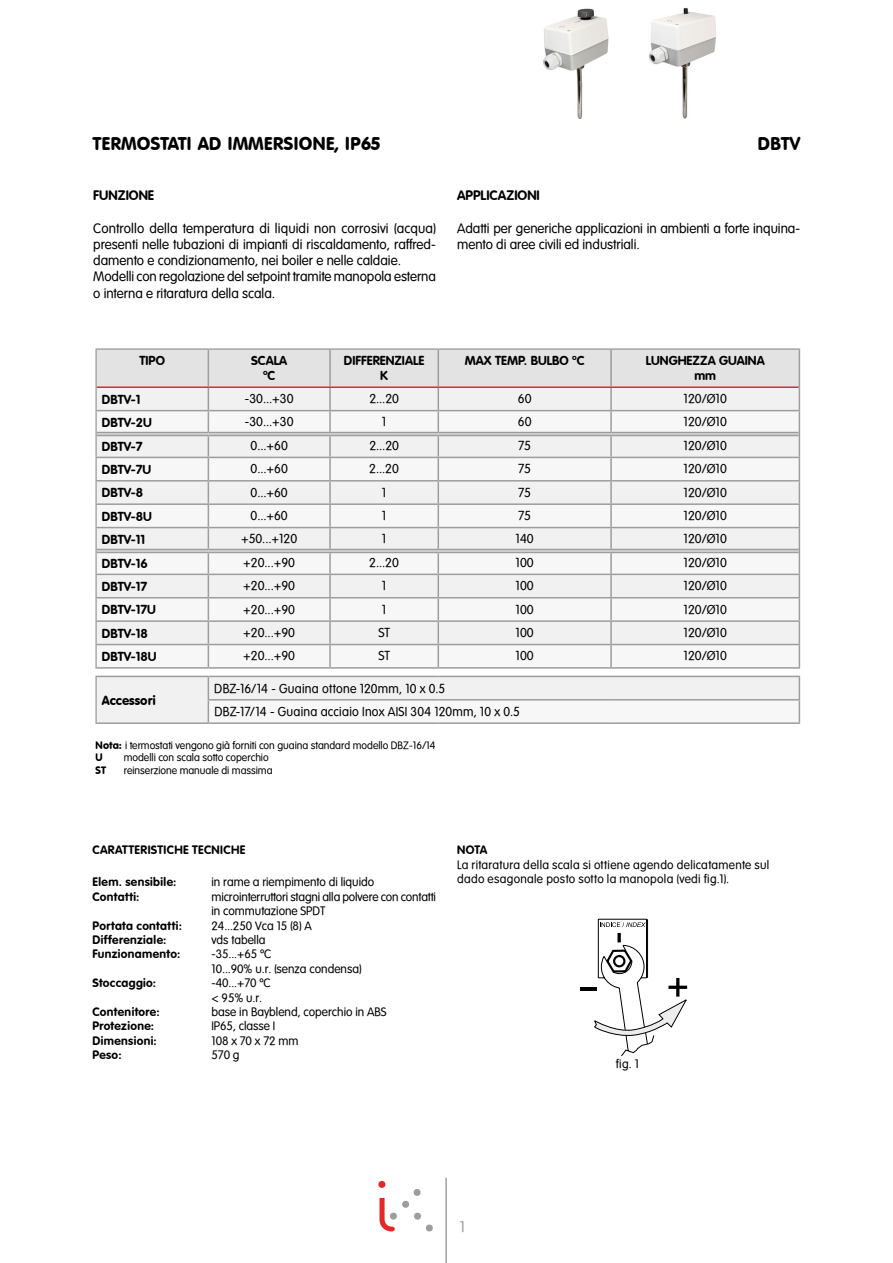
<style>
.page{position:relative;width:893px;height:1263px;background:#fff}
.page>*{position:absolute;margin:0;border:0;box-sizing:border-box;transform-origin:0 0}
.t1{font:18px "VAG Rounded BT";color:#000}
.t2{font:15px "VAG Rounded Lt Normal";color:#9d9d9c}
.t3{font:13.5px/16.2px "VAG Rounded Lt Normal";color:#000}
.t4{font:700 13.5px "VAG Rounded";color:#000}
.t5{font:12.75px "VAG Rounded Lt Normal";color:#000}
.t6{font:700 12.75px/15.3px "VAG Rounded";color:#000;text-align:center}
.t7{font:12.75px/23.4px "VAG Rounded Lt Normal";letter-spacing:.02em;color:#000}
.t8{font:12.75px "VAG Rounded Lt Normal";color:#000}
.t9{font:12.75px "VAG Rounded BT";color:#000}
.t10{font:12px/14.4px "VAG Rounded Lt Normal";color:#000}
.t11{font:700 12px "VAG Rounded";letter-spacing:.03em;color:#000}
.t12{font:12px/14.4px "VAG Rounded Lt Normal";letter-spacing:.025em;color:#000}
.t13{font:10.5px "VAG Rounded Lt Normal";color:#000}
.t14{font:10.5px "VAG Rounded BT";color:#000}
.s1{font-family:"VAG Rounded BT"}
</style>
<div class="page">
<hr style="left:445px;top:1178px;width:2px;height:85px;background:#9d9d9c">
<svg style="left:378px;top:1181px;width:55px;height:51px"></svg>
<hr style="left:580px;top:987px;width:17px;height:3px;background:#000">
<svg style="left:594px;top:919px;width:93px;height:137px"></svg>
<div style="left:97px;top:675px;width:702px;height:47px;background:#f1f1f1"></div>
<svg style="left:208px;top:677px;width:1px;height:45px"></svg>
<svg style="left:799px;top:677px;width:1px;height:45px"></svg>
<hr style="left:208px;top:699px;width:122px;height:1px;background:#9d9d9c">
<hr style="left:330px;top:699px;width:108px;height:1px;background:#9d9d9c">
<hr style="left:438px;top:699px;width:173px;height:1px;background:#9d9d9c">
<hr style="left:611px;top:699px;width:189px;height:1px;background:#9d9d9c">
<hr style="left:95px;top:722px;width:113px;height:2px;background:#9d9d9c">
<hr style="left:208px;top:722px;width:122px;height:2px;background:#9d9d9c">
<hr style="left:330px;top:722px;width:108px;height:2px;background:#9d9d9c">
<hr style="left:438px;top:722px;width:173px;height:2px;background:#9d9d9c">
<hr style="left:611px;top:722px;width:189px;height:2px;background:#9d9d9c">
<svg style="left:97px;top:350px;width:703px;height:317px"></svg>
<hr style="left:95px;top:667px;width:113px;height:2px;background:#9d9d9c">
<hr style="left:208px;top:667px;width:122px;height:2px;background:#9d9d9c">
<hr style="left:330px;top:667px;width:108px;height:2px;background:#9d9d9c">
<hr style="left:438px;top:667px;width:173px;height:2px;background:#9d9d9c">
<hr style="left:611px;top:667px;width:189px;height:2px;background:#9d9d9c">
<hr style="left:95px;top:676px;width:113px;height:1px;background:#9d9d9c">
<hr style="left:208px;top:676px;width:122px;height:1px;background:#9d9d9c">
<hr style="left:330px;top:676px;width:108px;height:1px;background:#9d9d9c">
<hr style="left:438px;top:676px;width:173px;height:1px;background:#9d9d9c">
<hr style="left:611px;top:676px;width:189px;height:1px;background:#9d9d9c">
<div style="left:94px;top:347px;width:718px;height:453px;border:2px solid #fff"></div>
<img style="left:543px;top:8px;width:66px;height:111px">
<img style="left:649px;top:7px;width:68px;height:112px">
<h1 class="t1" style="left:93px;top:132px;width:289px">TERMOSTATI AD IMMERSIONE, IP65</h1>
<h1 class="t1" style="left:758px;top:132px;width:44px">DBTV</h1>
<p class="t4" style="left:93px;top:188px;width:62px">FUNZIONE</p>
<p class="t3" style="left:93px;top:220px;width:344px">Controllo della temperatura di liquidi non corrosivi (acqua) presenti nelle tubazioni di impianti di riscaldamento, raffred&shy;damento e condizionamento, nei boiler e nelle caldaie.<br>Modelli con regolazione del setpoint tramite manopola esterna o interna e ritaratura della scala.</p>
<p class="t4" style="left:457px;top:188px;width:84px">APPLICAZIONI</p>
<p class="t3" style="left:457px;top:220px;width:345px">Adatti per generiche applicazioni in ambienti a forte inquina&shy;mento di aree civili ed industriali.</p>
<p class="t6" style="left:139px;top:352px;width:27px">TIPO</p>
<p class="t6" style="left:251px;top:352px;width:38px">SCALA ºC</p>
<p class="t6" style="left:344px;top:352px;width:82px">DIFFERENZIALE<br>K</p>
<p class="t6" style="left:465px;top:352px;width:121px">MAX TEMP. BULBO ºC</p>
<p class="t6" style="left:646px;top:352px;width:120px">LUNGHEZZA GUAINA mm</p>
<p class="t6" style="left:102px;top:392px;width:40px">DBTV-1</p>
<p class="t5" style="left:245px;top:392px;width:50px">-30...+30</p>
<p class="t5" style="left:369px;top:392px;width:31px">2...20</p>
<p class="t5" style="left:518px;top:392px;width:15px">60</p>
<p class="t5" style="left:684px;top:392px;width:45px">120/Ø10</p>
<p class="t6" style="left:102px;top:415px;width:51px">DBTV-2U</p>
<p class="t5" style="left:245px;top:415px;width:50px">-30...+30</p>
<p class="t5" style="left:382px;top:415px;width:6px">1</p>
<p class="t5" style="left:518px;top:415px;width:15px">60</p>
<p class="t5" style="left:684px;top:415px;width:45px">120/Ø10</p>
<p class="t6" style="left:102px;top:438px;width:42px">DBTV-7</p>
<p class="t5" style="left:251px;top:438px;width:39px">0...+60</p>
<p class="t5" style="left:369px;top:438px;width:31px">2...20</p>
<p class="t5" style="left:518px;top:438px;width:14px">75</p>
<p class="t5" style="left:683px;top:438px;width:45px">120/Ø10</p>
<p class="t6" style="left:102px;top:462px;width:51px">DBTV-7U</p>
<p class="t5" style="left:251px;top:462px;width:39px">0...+60</p>
<p class="t5" style="left:369px;top:462px;width:31px">2...20</p>
<p class="t5" style="left:518px;top:462px;width:14px">75</p>
<p class="t5" style="left:683px;top:462px;width:45px">120/Ø10</p>
<p class="t6" style="left:102px;top:485px;width:43px">DBTV-8</p>
<p class="t5" style="left:250px;top:485px;width:39px">0...+60</p>
<p class="t5" style="left:382px;top:485px;width:6px">1</p>
<p class="t5" style="left:518px;top:485px;width:14px">75</p>
<p class="t5" style="left:683px;top:485px;width:45px">120/Ø10</p>
<p class="t6" style="left:102px;top:508px;width:51px">DBTV-8U</p>
<p class="t5" style="left:250px;top:508px;width:39px">0...+60</p>
<p class="t5" style="left:382px;top:508px;width:6px">1</p>
<p class="t5" style="left:518px;top:508px;width:14px">75</p>
<p class="t5" style="left:683px;top:508px;width:45px">120/Ø10</p>
<p class="t6" style="left:102px;top:532px;width:45px">DBTV-11</p>
<p class="t5" style="left:241px;top:532px;width:58px">+50...+120</p>
<p class="t5" style="left:382px;top:532px;width:6px">1</p>
<p class="t5" style="left:516px;top:532px;width:20px">140</p>
<p class="t5" style="left:683px;top:532px;width:45px">120/Ø10</p>
<p class="t6" style="left:102px;top:555px;width:47px">DBTV-16</p>
<p class="t5" style="left:243px;top:555px;width:53px">+20...+90</p>
<p class="t5" style="left:369px;top:555px;width:31px">2...20</p>
<p class="t8" style="left:516px;top:555px;width:20px">100</p>
<p class="t5" style="left:683px;top:555px;width:45px">120/Ø10</p>
<p class="t6" style="left:102px;top:579px;width:47px">DBTV-17</p>
<p class="t5" style="left:243px;top:579px;width:53px">+20...+90</p>
<p class="t5" style="left:382px;top:579px;width:6px">1</p>
<p class="t8" style="left:516px;top:579px;width:20px">100</p>
<p class="t5" style="left:683px;top:579px;width:45px">120/Ø10</p>
<p class="t6" style="left:102px;top:602px;width:56px">DBTV-17U</p>
<p class="t5" style="left:243px;top:602px;width:53px">+20...+90</p>
<p class="t5" style="left:382px;top:602px;width:6px">1</p>
<p class="t8" style="left:516px;top:602px;width:20px">100</p>
<p class="t5" style="left:683px;top:602px;width:45px">120/Ø10</p>
<p class="t6" style="left:102px;top:625px;width:47px">DBTV-18</p>
<p class="t5" style="left:243px;top:625px;width:53px">+20...+90</p>
<p class="t5" style="left:378px;top:625px;width:13px">ST</p>
<p class="t8" style="left:516px;top:625px;width:20px">100</p>
<p class="t5" style="left:683px;top:625px;width:45px">120/Ø10</p>
<p class="t6" style="left:102px;top:649px;width:56px">DBTV-18U</p>
<p class="t5" style="left:243px;top:649px;width:53px">+20...+90</p>
<p class="t5" style="left:378px;top:649px;width:13px">ST</p>
<p class="t8" style="left:516px;top:649px;width:20px">100</p>
<p class="t5" style="left:683px;top:649px;width:45px">120/Ø10</p>
<p class="t9" style="left:102px;top:692px;width:56px">Accessori</p>
<p class="t7" style="left:214px;top:677px;width:307px">DBZ-16/14 - Guaina ottone 120mm, 10 x 0.5<br>DBZ-17/14 - Guaina acciaio Inox AISI 304 120mm, 10 x 0.5</p>
<p class="t13" style="left:95px;top:739px;width:342px"><span class="s1">Nota:</span> i termostati vengono già forniti con guaina standard modello DBZ-16/14</p>
<p class="t14" style="left:95px;top:751px;width:9px">U</p>
<p class="t13" style="left:124px;top:752px;width:146px">modelli con scala sotto coperchio</p>
<p class="t14" style="left:95px;top:763px;width:12px">ST</p>
<p class="t13" style="left:124px;top:764px;width:150px">reinserzione manuale di massima</p>
<p class="t11" style="left:92px;top:843px;width:154px">CARATTERISTICHE TECNICHE</p>
<p class="t11" style="left:92px;top:875px;width:85px">Elem. sensibile:</p>
<p class="t10" style="left:212px;top:875px;width:164px">in rame a riempimento di liquido</p>
<p class="t11" style="left:92px;top:889px;width:49px">Contatti:</p>
<p class="t10" style="left:211px;top:889px;width:226px">microinterruttori stagni alla polvere con contatti in commutazione SPDT</p>
<p class="t11" style="left:92px;top:918px;width:91px">Portata contatti:</p>
<p class="t10" style="left:211px;top:918px;width:102px">24...250 Vca 15 (8) A</p>
<p class="t11" style="left:92px;top:933px;width:76px">Differenziale:</p>
<p class="t10" style="left:211px;top:933px;width:56px">vds tabella</p>
<p class="t11" style="left:92px;top:947px;width:89px">Funzionamento:</p>
<p class="t10" style="left:211px;top:947px;width:151px">-35...+65 ºC<br>10...90% u.r. (senza condensa)</p>
<p class="t11" style="left:92px;top:976px;width:65px">Stoccaggio:</p>
<p class="t10" style="left:211px;top:976px;width:61px">-40...+70 ºC &lt; 95% u.r.</p>
<p class="t11" style="left:92px;top:1005px;width:69px">Contenitore:</p>
<p class="t10" style="left:211px;top:1005px;width:176px">base in Bayblend, coperchio in ABS</p>
<p class="t11" style="left:92px;top:1019px;width:63px">Protezione:</p>
<p class="t10" style="left:211px;top:1019px;width:65px">IP65, classe I</p>
<p class="t11" style="left:92px;top:1033px;width:66px">Dimensioni:</p>
<p class="t10" style="left:211px;top:1033px;width:88px">108 x 70 x 72 mm</p>
<p class="t11" style="left:92px;top:1048px;width:31px">Peso:</p>
<p class="t10" style="left:211px;top:1048px;width:30px">570 g</p>
<p class="t11" style="left:457px;top:843px;width:32px">NOTA</p>
<p class="t12" style="left:457px;top:857px;width:314px">La ritaratura della scala si ottiene agendo delicatamente sul dado esagonale posto sotto la manopola (vedi fig.1).</p>
<p class="t10" style="left:616px;top:1056px;width:25px">fig. 1</p>
<p class="t2" style="left:460px;top:1218px;width:7px">1</p>
</div>
